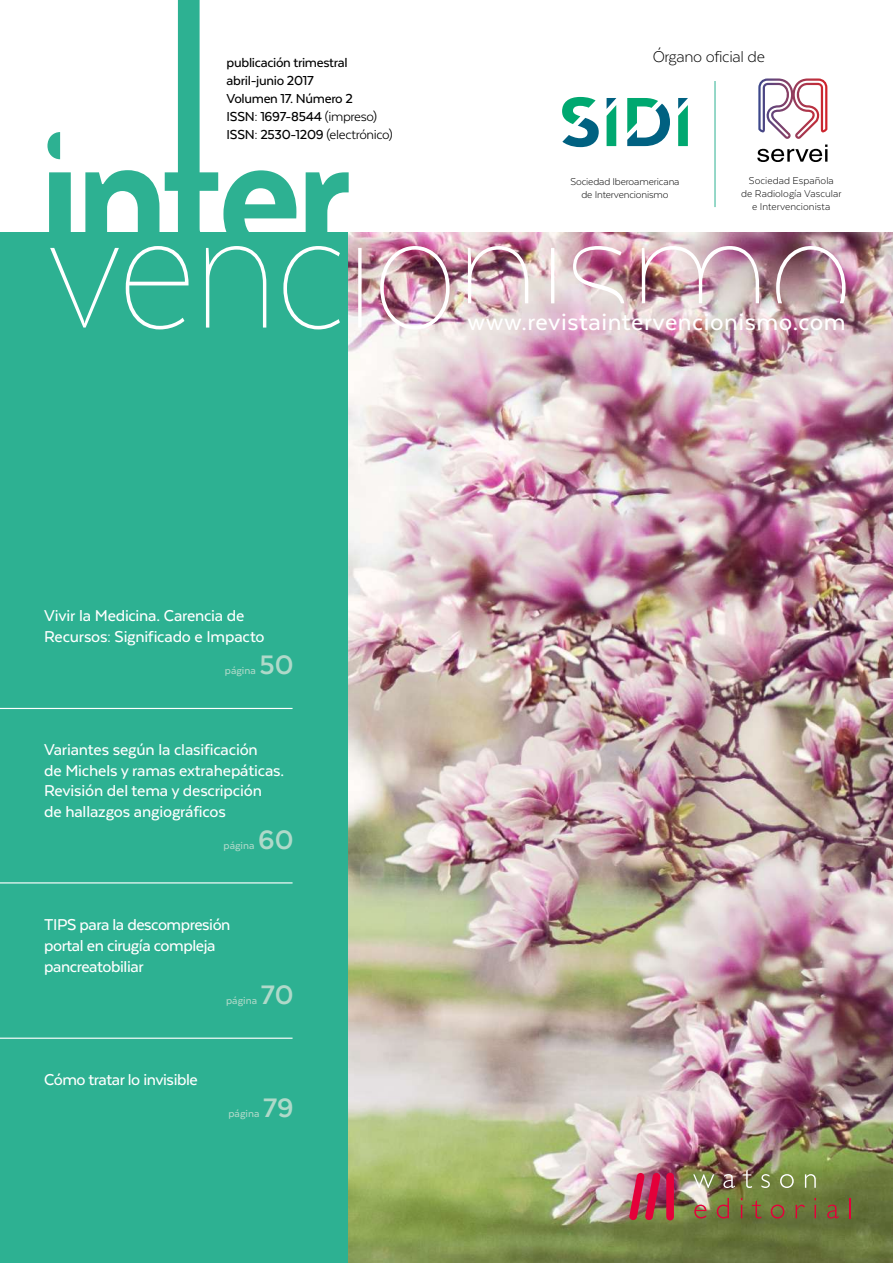
<style>
.page{position:relative;width:893px;height:1263px;background:#fff}
.page>*{position:absolute;margin:0;border:0;box-sizing:border-box;transform-origin:0 0}
.t1{font:700 30.75px "Texta";color:#afd9c9}
.t2{font:500 27px "Texta";letter-spacing:.02em;color:#fff}
.t3{font:500 18.15px/20.7px "Texta";letter-spacing:-.015em;color:#fff}
.t4{font:300 18px "Texta";letter-spacing:-.02em;color:#000}
.t5{font:500 15px/18px "Texta";letter-spacing:-.02em;color:#000}
.t6{font:500 11.7px "Texta";color:#afd9c9}
.t7{font:300 11.4px/12.8px "Texta";letter-spacing:-.005em;color:#000;text-align:center}
.s1{font-weight:400}
</style>
<div class="page">
<img style="left:348px;top:232px;width:545px;height:1031px">
<div style="left:0;top:232px;width:348px;height:1031px;background:#2db192"></div>
<svg style="left:47px;top:0;width:302px;height:246px"></svg>
<img style="left:380px;top:246px;width:466px;height:83px">
<svg style="left:50px;top:246px;width:312px;height:83px"></svg>
<svg style="left:562px;top:97px;width:37px;height:50px"></svg>
<svg style="left:607px;top:98px;width:9px;height:48px"></svg>
<svg style="left:627px;top:98px;width:43px;height:48px"></svg>
<svg style="left:678px;top:98px;width:10px;height:48px"></svg>
<hr style="left:715px;top:81px;width:1px;height:126px;background:#2db192">
<hr style="left:0;top:882px;width:293px;height:1px;background:#fff">
<hr style="left:0;top:1037px;width:293px;height:2px;background:#fff">
<hr style="left:0;top:708px;width:293px;height:1px;background:#fff">
<div style="left:666px;top:1172px;width:8px;height:48px;background:#e4003a;border-radius:4px"></div>
<svg style="left:629px;top:1172px;width:32px;height:48px;background:#bd3e5b"></svg>
<svg style="left:693px;top:1174px;width:21px;height:14px"></svg>
<svg style="left:723px;top:1174px;width:12px;height:14px"></svg>
<svg style="left:743px;top:1170px;width:9px;height:18px"></svg>
<svg style="left:761px;top:1174px;width:9px;height:14px"></svg>
<svg style="left:780px;top:1174px;width:14px;height:14px"></svg>
<svg style="left:805px;top:1174px;width:11px;height:14px"></svg>
<svg style="left:694px;top:1204px;width:12px;height:14px"></svg>
<svg style="left:717px;top:1198px;width:12px;height:20px"></svg>
<svg style="left:741px;top:1198px;width:1px;height:20px"></svg>
<svg style="left:752px;top:1200px;width:9px;height:18px"></svg>
<svg style="left:771px;top:1204px;width:13px;height:14px"></svg>
<svg style="left:796px;top:1204px;width:9px;height:14px"></svg>
<svg style="left:815px;top:1198px;width:1px;height:20px"></svg>
<svg style="left:827px;top:1204px;width:12px;height:14px"></svg>
<svg style="left:849px;top:1198px;width:1px;height:20px"></svg>
<svg style="left:757px;top:78px;width:70px;height:84px"></svg>
<p class="t5" style="left:227px;top:54px;width:168px">publicación trimestral abril-junio 2017<br>Volumen 17. Número 2<br>ISSN: 1697-8544 <span class="s1">(impreso)<br></span>ISSN: 2530-1209 <span class="s1">(electrónico)</span></p>
<p class="t4" style="left:653px;top:47px;width:114px">Órgano oficial de</p>
<p class="t7" style="left:570px;top:175px;width:111px">Sociedad Iberoamericana de Intervencionismo</p>
<p class="t7" style="left:741px;top:174px;width:102px">Sociedad Española<br>de Radiología Vascular e Intervencionista</p>
<h2 class="t2" style="left:468px;top:308px;width:379px">www.revistaintervencionismo.com</h2>
<p class="t3" style="left:44px;top:605px;width:222px">Vivir la Medicina. Carencia de<br>Recursos: Significado e Impacto</p>
<p class="t6" style="left:225px;top:665px;width:33px">página</p>
<h1 class="t1" style="left:260px;top:649px;width:36px">50</h1>
<p class="t3" style="left:44px;top:739px;width:242px">Variantes según la clasificación<br>de Michels y ramas extrahepáticas.<br>Revisión del tema y descripción<br>de hallazgos angiográficos</p>
<p class="t6" style="left:224px;top:839px;width:33px">página</p>
<h1 class="t1" style="left:258px;top:823px;width:37px">60</h1>
<p class="t3" style="left:44px;top:914px;width:188px">TIPS para la descompresión portal en cirugía compleja pancreatobiliar</p>
<p class="t3" style="left:44px;top:1069px;width:155px">Cómo tratar lo invisible</p>
<p class="t6" style="left:226px;top:994px;width:33px">página</p>
<h1 class="t1" style="left:261px;top:978px;width:34px">70</h1>
<p class="t6" style="left:228px;top:1107px;width:33px">página</p>
<h1 class="t1" style="left:263px;top:1092px;width:32px">79</h1>
</div>
